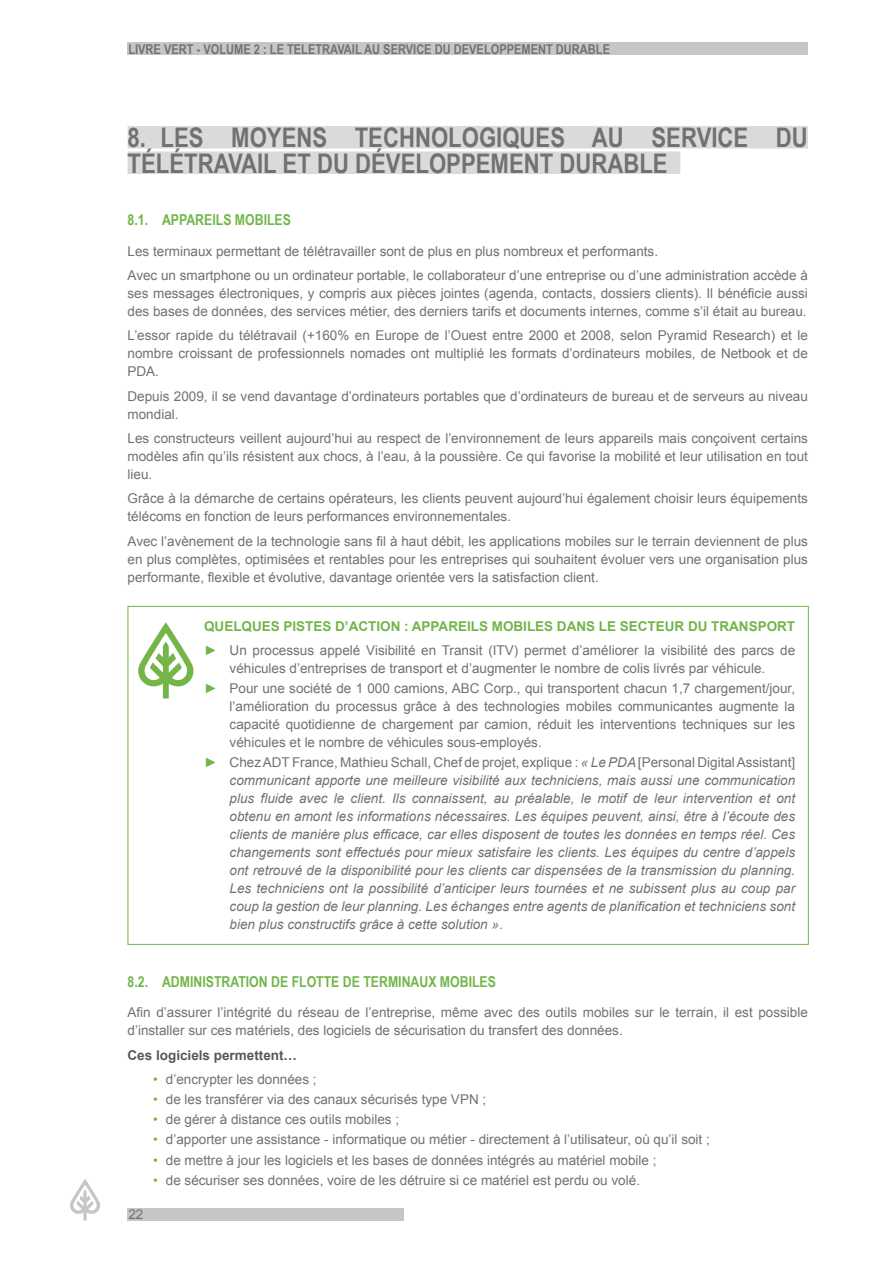
<style>
.page{position:relative;width:893px;height:1263px;background:#fff}
.page>*{position:absolute;margin:0;border:0;box-sizing:border-box;transform-origin:0 0}
.t1{font:700 27px/25.5px "Arial Narrow";color:#707173}
.t2{font:700 15px "Arial Narrow";color:#72b549}
.t3{font:13.5px/18px "Arial";color:#707173}
.t4{font:italic 13.5px/18px "Arial";color:#707173;text-align:justify}
.t5{font:700 13.5px "Arial Narrow";color:#707173}
.t6{font:700 13.5px "Arial";color:#58585a}
.s1{font-weight:700;color:#72b549}
.s2{color:#72b549}
.s3{font-style:normal;color:#72b549}
.s4{font-style:normal}
</style>
<div class="page">
<div style="left:128px;top:1208px;width:276px;height:12px;background:#c5c6c8"></div>
<div style="left:128px;top:43px;width:680px;height:12px;background:#c5c6c8"></div>
<svg style="left:70px;top:1179px;width:30px;height:41px"></svg>
<div style="left:128px;top:126px;width:680px;height:22px;background:#d9dadb"></div>
<div style="left:128px;top:151px;width:552px;height:23px;background:#d9dadb"></div>
<svg style="left:127px;top:606px;width:682px;height:339px"></svg>
<p class="t5" style="left:128px;top:39px;width:50px">LIVRE VERT</p>
<p class="t5" style="left:197px;top:39px;width:37px">- VOLUME</p>
<p class="t5" style="left:254px;top:39px;width:358px">2 : LE TELETRAVAIL AU SERVICE DU DEVELOPPEMENT DURABLE</p>
<h1 class="t1" style="left:128px;top:124px;width:682px">8. LES MOYENS TECHNOLOGIQUES AU SERVICE DU<br>TÉLÉTRAVAIL ET DU DÉVELOPPEMENT DURABLE</h1>
<p class="t2" style="left:128px;top:208px;width:165px">8.1. APPAREILS MOBILES</p>
<p class="t3" style="left:128px;top:239px;width:682px;line-height:24.5px">Les terminaux permettant de télétravailler sont de plus en plus nombreux et performants.<br>Avec un smartphone ou un ordinateur portable, le collaborateur d’une entreprise ou d’une administration accède à</p>
<p class="t3" style="left:128px;top:284px;width:682px">ses messages électroniques, y compris aux pièces jointes (agenda, contacts, dossiers clients). Il bénéficie aussi des bases de données, des services métier, des derniers tarifs et documents internes, comme s’il était au bureau.</p>
<p class="t3" style="left:128px;top:327px;width:682px;text-align:justify">L’essor rapide du télétravail (+160% en Europe de l’Ouest entre 2000 et 2008, selon Pyramid Research) et le nombre croissant de professionnels nomades ont multiplié les formats d’ordinateurs mobiles, de Netbook et de PDA.</p>
<p class="t3" style="left:128px;top:387px;width:682px">Depuis 2009, il se vend davantage d’ordinateurs portables que d’ordinateurs de bureau et de serveurs au niveau mondial.</p>
<p class="t3" style="left:128px;top:429px;width:682px;text-align:justify">Les constructeurs veillent aujourd’hui au respect de l’environnement de leurs appareils mais conçoivent certains modèles afin qu’ils résistent aux chocs, à l’eau, à la poussière. Ce qui favorise la mobilité et leur utilisation en tout lieu.</p>
<p class="t3" style="left:128px;top:490px;width:682px">Grâce à la démarche de certains opérateurs, les clients peuvent aujourd’hui également choisir leurs équipements télécoms en fonction de leurs performances environnementales.</p>
<p class="t3" style="left:128px;top:532px;width:682px;text-align:justify">Avec l’avènement de la technologie sans fil à haut débit, les applications mobiles sur le terrain deviennent de plus en plus complètes, optimisées et rentables pour les entreprises qui souhaitent évoluer vers une organisation plus performante, flexible et évolutive, davantage orientée vers la satisfaction client.</p>
<p class="t3" style="left:204px;top:614px;width:593px;line-height:24.5px"><span class="s1">QUELQUES PISTES D’ACTION : APPAREILS MOBILES DANS LE SECTEUR DU TRANSPORT </span><span class="s2">►</span> Un processus appelé Visibilité en Transit (ITV) permet d’améliorer la visibilité des parcs de</p>
<p class="t3" style="left:204px;top:658px;width:593px;line-height:20.1px;text-align:center">véhicules d’entreprises de transport et d’augmenter le nombre de colis livrés par véhicule.<br><span class="s2">►</span> Pour une société de 1 000 camions, ABC Corp., qui transportent chacun 1,7 chargement/jour,</p>
<p class="t3" style="left:230px;top:697px;width:567px;text-align:justify">l’amélioration du processus grâce à des technologies mobiles communicantes augmente la capacité quotidienne de chargement par camion, réduit les interventions techniques sur les véhicules et le nombre de véhicules sous-employés.</p>
<p class="t4" style="left:230px;top:754px;width:567px;text-indent:-26px"><span class="s3">►</span> <span class="s4">Chez ADT France, Mathieu Schall, Chef de projet, explique :</span> « Le PDA <span class="s4">[Personal Digital Assistant] </span>communicant apporte une meilleure visibilité aux techniciens, mais aussi une communication plus fluide avec le client. Ils connaissent, au préalable, le motif de leur intervention et ont obtenu en amont les informations nécessaires. Les équipes peuvent, ainsi, être à l’écoute des clients de manière plus efficace, car elles disposent de toutes les données en temps réel. Ces changements sont effectués pour mieux satisfaire les clients. Les équipes du centre d’appels ont retrouvé de la disponibilité pour les clients car dispensées de la transmission du planning.<br>Les techniciens ont la possibilité d’anticiper leurs tournées et ne subissent plus au coup par coup la gestion de leur planning. Les échanges entre agents de planification et techniciens sont bien plus constructifs grâce à cette solution »<span class="s4">.</span></p>
<p class="t2" style="left:128px;top:970px;width:370px">8.2. ADMINISTRATION DE FLOTTE DE TERMINAUX MOBILES</p>
<p class="t3" style="left:128px;top:1004px;width:682px">Afin d’assurer l’intégrité du réseau de l’entreprise, même avec des outils mobiles sur le terrain, il est possible d’installer sur ces matériels, des logiciels de sécurisation du transfert des données.</p>
<p class="t6" style="left:128px;top:1046px;width:171px">Ces logiciels permettent…</p>
<p class="t3" style="left:153px;top:1070px;width:165px"><span class="s2">•</span> d’encrypter les données ;</p>
<p class="t3" style="left:153px;top:1090px;width:335px"><span class="s2">•</span> de les transférer via des canaux sécurisés type VPN ;</p>
<p class="t3" style="left:153px;top:1111px;width:248px"><span class="s2">•</span> de gérer à distance ces outils mobiles ;</p>
<p class="t3" style="left:153px;top:1131px;width:558px"><span class="s2">•</span> d’apporter une assistance - informatique ou métier - directement à l’utilisateur, où qu’il soit ;</p>
<p class="t3" style="left:153px;top:1151px;width:505px"><span class="s2">•</span> de mettre à jour les logiciels et les bases de données intégrés au matériel mobile ;</p>
<p class="t3" style="left:153px;top:1171px;width:488px"><span class="s2">•</span> de sécuriser ses données, voire de les détruire si ce matériel est perdu ou volé.</p>
<p class="t3" style="left:128px;top:1205px;width:17px">22</p>
</div>
